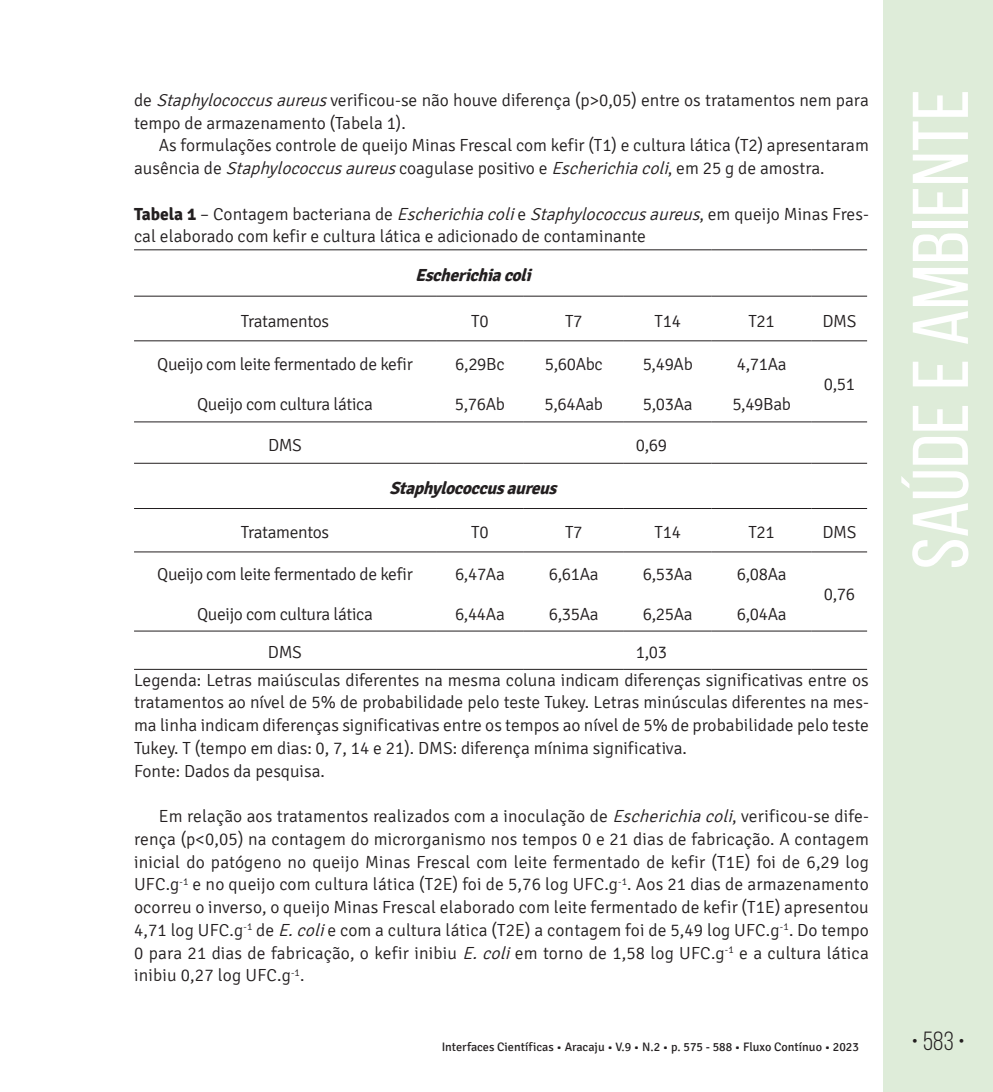
<style>
.page{position:relative;width:993px;height:1092px;background:#fff}
.page>*{position:absolute;margin:0;border:0;box-sizing:border-box;transform-origin:0 0}
.t1{font:78.75px "Bebas Neue";color:#fff;scale:1.09 1}
.t2{font:26.25px "Bebas Neue";color:#231f20}
.t3{font:300 17.5px/22.8px "Signika";color:#231f20}
.t4{font:300 17.5px "Signika";letter-spacing:-.02em;color:#231f20}
.t5{font:italic 700 17.5px "Signika";color:#231f20}
.t6{font:12.25px "Signika";color:#231f20}
.s1{font-style:italic}
.s2{font-weight:700}
</style>
<div class="page">
<div style="left:883px;top:0;width:109px;height:1091px;background:#deecd9"></div>
<hr style="left:134px;top:249px;width:302px;height:1px;background:#231f20">
<hr style="left:436px;top:249px;width:87px;height:1px;background:#231f20">
<hr style="left:523px;top:249px;width:100px;height:1px;background:#231f20">
<hr style="left:623px;top:249px;width:88px;height:1px;background:#231f20">
<hr style="left:711px;top:249px;width:100px;height:1px;background:#231f20">
<hr style="left:811px;top:249px;width:55px;height:1px;background:#231f20">
<hr style="left:134px;top:296px;width:302px;height:1px;background:#231f20">
<hr style="left:436px;top:296px;width:87px;height:1px;background:#231f20">
<hr style="left:523px;top:296px;width:100px;height:1px;background:#231f20">
<hr style="left:623px;top:296px;width:88px;height:1px;background:#231f20">
<hr style="left:711px;top:296px;width:100px;height:1px;background:#231f20">
<hr style="left:811px;top:296px;width:55px;height:1px;background:#231f20">
<hr style="left:134px;top:340px;width:302px;height:1px;background:#231f20">
<hr style="left:436px;top:340px;width:87px;height:1px;background:#231f20">
<hr style="left:523px;top:340px;width:100px;height:1px;background:#231f20">
<hr style="left:623px;top:340px;width:88px;height:1px;background:#231f20">
<hr style="left:711px;top:340px;width:100px;height:1px;background:#231f20">
<hr style="left:811px;top:340px;width:55px;height:1px;background:#231f20">
<hr style="left:134px;top:421px;width:302px;height:1px;background:#231f20">
<hr style="left:436px;top:421px;width:87px;height:1px;background:#231f20">
<hr style="left:523px;top:421px;width:100px;height:1px;background:#231f20">
<hr style="left:623px;top:421px;width:88px;height:1px;background:#231f20">
<hr style="left:711px;top:421px;width:100px;height:1px;background:#231f20">
<hr style="left:811px;top:421px;width:55px;height:1px;background:#231f20">
<hr style="left:134px;top:463px;width:302px;height:1px;background:#231f20">
<hr style="left:436px;top:463px;width:87px;height:1px;background:#231f20">
<hr style="left:523px;top:463px;width:100px;height:1px;background:#231f20">
<hr style="left:623px;top:463px;width:88px;height:1px;background:#231f20">
<hr style="left:711px;top:463px;width:100px;height:1px;background:#231f20">
<hr style="left:811px;top:463px;width:55px;height:1px;background:#231f20">
<hr style="left:134px;top:508px;width:302px;height:1px;background:#231f20">
<hr style="left:436px;top:508px;width:87px;height:1px;background:#231f20">
<hr style="left:523px;top:508px;width:100px;height:1px;background:#231f20">
<hr style="left:623px;top:508px;width:88px;height:1px;background:#231f20">
<hr style="left:711px;top:508px;width:100px;height:1px;background:#231f20">
<hr style="left:811px;top:508px;width:55px;height:1px;background:#231f20">
<hr style="left:134px;top:551px;width:302px;height:1px;background:#231f20">
<hr style="left:436px;top:551px;width:87px;height:1px;background:#231f20">
<hr style="left:523px;top:551px;width:100px;height:1px;background:#231f20">
<hr style="left:623px;top:551px;width:88px;height:1px;background:#231f20">
<hr style="left:711px;top:551px;width:100px;height:1px;background:#231f20">
<hr style="left:811px;top:551px;width:55px;height:1px;background:#231f20">
<hr style="left:134px;top:630px;width:302px;height:1px;background:#231f20">
<hr style="left:436px;top:630px;width:87px;height:1px;background:#231f20">
<hr style="left:523px;top:630px;width:100px;height:1px;background:#231f20">
<hr style="left:623px;top:630px;width:88px;height:1px;background:#231f20">
<hr style="left:711px;top:630px;width:100px;height:1px;background:#231f20">
<hr style="left:811px;top:630px;width:55px;height:1px;background:#231f20">
<hr style="left:134px;top:669px;width:302px;height:1px;background:#231f20">
<hr style="left:436px;top:669px;width:87px;height:1px;background:#231f20">
<hr style="left:523px;top:669px;width:100px;height:1px;background:#231f20">
<hr style="left:623px;top:669px;width:88px;height:1px;background:#231f20">
<hr style="left:711px;top:669px;width:100px;height:1px;background:#231f20">
<hr style="left:811px;top:669px;width:55px;height:1px;background:#231f20">
<p class="t3" style="left:134px;top:89px;width:736px">de <span class="s1">Staphylococcusaureus</span>verificou-se não houve diferença (p&gt;0,05) entre os tratamentos nem para tempo de armazenamento (Tabela 1).</p>
<p class="t3" style="left:134px;top:134px;width:736px;text-indent:25px">As formulações controle de queijo Minas Frescal com kefir (T1) e cultura lática (T2) apresentaram ausência de <span class="s1">Staphylococcusaureus</span>coagulase positivo e <span class="s1">Escherichiacoli</span>, em 25 g de amostra.</p>
<p class="t3" style="left:134px;top:203px;width:736px"><span class="s2">Tabela 1</span> – Contagem bacteriana de <span class="s1">Escherichiacoli</span>e <span class="s1">Staphylococcusaureus</span>, em queijo Minas Fres&shy;cal elaborado com kefir e cultura lática e adicionado de contaminante</p>
<p class="t5" style="left:415px;top:265px;width:123px">Escherichiacoli</p>
<p class="t4" style="left:241px;top:311px;width:90px">Tratamentos</p>
<p class="t3" style="left:471px;top:310px;width:19px">T0</p>
<p class="t3" style="left:565px;top:310px;width:19px">T7</p>
<p class="t3" style="left:654px;top:310px;width:28px">T14</p>
<p class="t3" style="left:748px;top:310px;width:28px">T21</p>
<p class="t3" style="left:822px;top:310px;width:35px">DMS</p>
<p class="t4" style="left:157px;top:354px;width:257px">Queijo com leite fermentado de kefir</p>
<p class="t3" style="left:455px;top:353px;width:51px">6,29Bc</p>
<p class="t3" style="left:544px;top:353px;width:59px">5,60Abc</p>
<p class="t3" style="left:642px;top:353px;width:52px">5,49Ab</p>
<p class="t3" style="left:736px;top:353px;width:51px">4,71Aa</p>
<p class="t3" style="left:823px;top:372px;width:33px">0,51</p>
<p class="t4" style="left:197px;top:395px;width:177px">Queijo com cultura lática</p>
<p class="t3" style="left:454px;top:393px;width:52px">5,76Ab</p>
<p class="t3" style="left:544px;top:393px;width:60px">5,64Aab</p>
<p class="t3" style="left:642px;top:393px;width:51px">5,03Aa</p>
<p class="t3" style="left:732px;top:393px;width:60px">5,49Bab</p>
<p class="t3" style="left:268px;top:434px;width:35px">DMS</p>
<p class="t3" style="left:635px;top:434px;width:33px">0,69</p>
<p class="t5" style="left:389px;top:477px;width:174px">Staphylococcusaureus</p>
<p class="t4" style="left:241px;top:523px;width:90px">Tratamentos</p>
<p class="t3" style="left:471px;top:521px;width:19px">T0</p>
<p class="t3" style="left:565px;top:521px;width:19px">T7</p>
<p class="t3" style="left:654px;top:521px;width:28px">T14</p>
<p class="t3" style="left:748px;top:521px;width:28px">T21</p>
<p class="t3" style="left:822px;top:521px;width:35px">DMS</p>
<p class="t4" style="left:157px;top:565px;width:257px">Queijo com leite fermentado de kefir</p>
<p class="t3" style="left:455px;top:563px;width:51px">6,47Aa</p>
<p class="t3" style="left:548px;top:563px;width:51px">6,61Aa</p>
<p class="t3" style="left:642px;top:563px;width:51px">6,53Aa</p>
<p class="t3" style="left:736px;top:563px;width:51px">6,08Aa</p>
<p class="t3" style="left:823px;top:582px;width:33px">0,76</p>
<p class="t4" style="left:197px;top:604px;width:177px">Queijo com cultura lática</p>
<p class="t3" style="left:455px;top:603px;width:51px">6,44Aa</p>
<p class="t3" style="left:548px;top:603px;width:51px">6,35Aa</p>
<p class="t3" style="left:642px;top:603px;width:51px">6,25Aa</p>
<p class="t3" style="left:736px;top:603px;width:51px">6,04Aa</p>
<p class="t3" style="left:268px;top:641px;width:35px">DMS</p>
<p class="t3" style="left:134px;top:639px;width:736px;line-height:27.1px;text-indent:501px">1,03<br>Legenda: Letras maiúsculas diferentes na mesma coluna indicam diferenças significativas entre os</p>
<p class="t3" style="left:134px;top:691px;width:736px">tratamentos ao nível de 5% de probabilidade pelo teste Tukey. Letras minúsculas diferentes na mes&shy;ma linha indicam diferenças significativas entre os tempos ao nível de 5% de probabilidade pelo teste Tukey. T (tempo em dias: 0, 7, 14 e 21). DMS: diferença mínima significativa.<br>Fonte: Dados da pesquisa.</p>
<p class="t3" style="left:134px;top:805px;width:736px;text-align:justify;text-indent:25px">Em relação aos tratamentos realizados com a inoculação de <span class="s1">Escherichiacoli</span>, verificou-se dife&shy;rença (p&lt;0,05) na contagem do microrganismo nos tempos 0 e 21 dias de fabricação. A contagem inicial do patógeno no queijo Minas Frescal com leite fermentado de kefir (T1E) foi de 6,29 log UFC.g<sup>-1</sup> e no queijo com cultura lática (T2E) foi de 5,76 log UFC.g<sup>-1</sup>. Aos 21 dias de armazenamento ocorreu o inverso, o queijo Minas Frescal elaborado com leite fermentado de kefir (T1E) apresentou 4,71 log UFC.g<sup>-1</sup> de <span class="s1">E.coli</span>e com a cultura lática (T2E) a contagem foi de 5,49 log UFC.g<sup>-1</sup>. Do tempo 0 para 21 dias de fabricação, o kefir inibiu <span class="s1">E.coli</span>em torno de 1,58 log UFC.g<sup>-1</sup> e a cultura lática inibiu 0,27 log UFC.g<sup>-1</sup>.</p>
<h1 class="t1" style="left:897px;top:569px;width:442px;rotate:-90deg">Saúde e Ambiente</h1>
<p class="t6" style="left:441px;top:1040px;width:418px">Interfaces Científicas • Aracaju • V.9 • N.2 • p. 575 - 588 • Fluxo Contínuo • 2023</p>
<h2 class="t2" style="left:911px;top:1026px;width:55px">• 583 •</h2>
</div>
